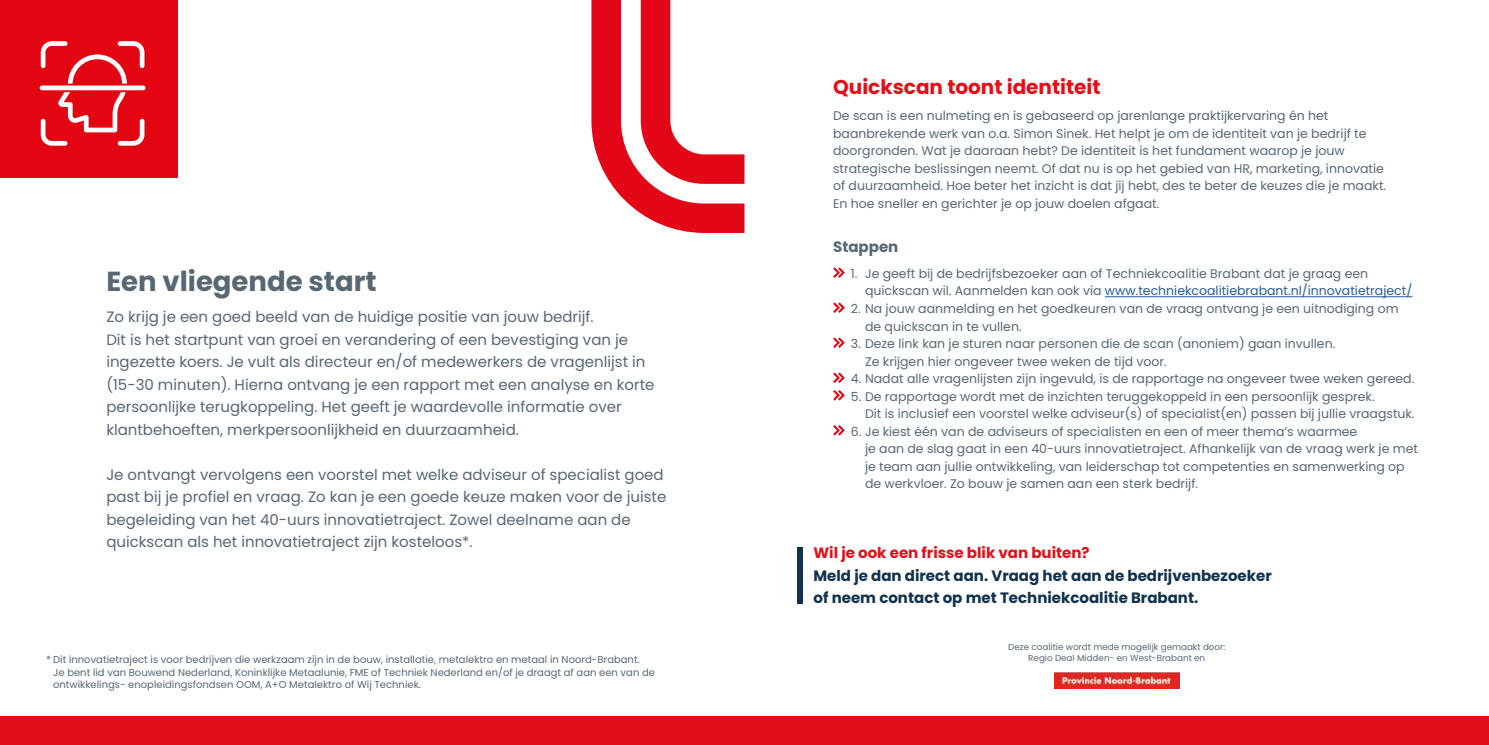
<style>
.page{position:relative;width:1489px;height:745px;background:#fff}
.page>*{position:absolute;margin:0;border:0;box-sizing:border-box;transform-origin:0 0}
.t1{font:700 27.5px "Poppins";color:#576774}
.t2{font:700 20px "Poppins";color:#e30f18}
.t3{font:15px/22.5px "Poppins";color:#576774}
.t4{font:700 15px/22.5px "Poppins";color:#11324e}
.t5{font:700 15px "Poppins";color:#e30f18}
.t6{font:700 15px "Poppins";color:#576774}
.t7{font:12.5px/17.5px "Poppins";color:#576774}
.t8{font:10px/12.5px "Poppins";color:#576774}
.t9{font:8.75px/11.2px "Poppins";color:#576774;text-align:center}
.s1{color:#275b9b}
</style>
<div class="page">
<div style="left:0;top:716px;width:744px;height:28px;background:#e30f18"></div>
<svg style="left:591px;top:0;width:153px;height:233px"></svg>
<div style="left:0;top:0;width:177px;height:177px;background:#e30512"></div>
<svg style="left:39px;top:41px;width:107px;height:105px"></svg>
<div style="left:744px;top:716px;width:744px;height:28px;background:#e30f18"></div>
<hr style="left:1104px;top:296px;width:308px;height:1px;background:#275b9b">
<svg style="left:833px;top:267px;width:11px;height:11px"></svg>
<svg style="left:833px;top:302px;width:11px;height:11px"></svg>
<svg style="left:833px;top:337px;width:11px;height:11px"></svg>
<svg style="left:833px;top:372px;width:11px;height:11px"></svg>
<svg style="left:833px;top:390px;width:11px;height:10px"></svg>
<svg style="left:833px;top:425px;width:11px;height:10px"></svg>
<img style="left:1054px;top:672px;width:124px;height:15px">
<div style="left:797px;top:546px;width:6px;height:56px;background:#11324e"></div>
<h1 class="t1" style="left:106px;top:266px;width:272px">Een vliegende start</h1>
<p class="t3" style="left:106px;top:305px;width:549px">Zo krijg je een goed beeld van de huidige positie van jouw bedrijf.<br>Dit is het startpunt van groei en verandering of een bevestiging van je ingezette koers. Je vult als directeur en/of medewerkers de vragenlijst in (15-30 minuten). Hierna ontvang je een rapport met een analyse en korte persoonlijke terugkoppeling. Het geeft je waardevolle informatie over klantbehoeften, merkpersoonlijkheid en duurzaamheid.</p>
<p class="t3" style="left:106px;top:463px;width:561px">Je ontvangt vervolgens een voorstel met welke adviseur of specialist goed past bij je profiel en vraag. Zo kan je een goede keuze maken voor de juiste begeleiding van het 40-uurs innovatietraject. Zowel deelname aan de quickscan als het innovatietraject zijn kosteloos*.</p>
<p class="t8" style="left:53px;top:653px;width:603px;text-indent:-7px">* Dit innovatietraject is voor bedrijven die werkzaam zijn in de bouw, installatie, metalektro en metaal in Noord-Brabant.<br>Je bent lid van Bouwend Nederland, Koninklijke Metaalunie, FME of Techniek Nederland en/of je draagt af aan een van de ontwikkelings- enopleidingsfondsen OOM, A+O Metalektro of Wij Techniek.</p>
<h2 class="t2" style="left:833px;top:75px;width:269px">Quickscan toont identiteit</h2>
<p class="t7" style="left:833px;top:107px;width:554px">De scan is een nulmeting en is gebaseerd op jarenlange praktijkervaring én het baanbrekende werk van o.a. Simon Sinek. Het helpt je om de identiteit van je bedrijf te doorgronden. Wat je daaraan hebt? De identiteit is het fundament waarop je jouw strategische beslissingen neemt. Of dat nu is op het gebied van HR, marketing, innovatie of duurzaamheid. Hoe beter het inzicht is dat jij hebt, des te beter de keuzes die je maakt.<br>En hoe sneller en gerichter je op jouw doelen afgaat.</p>
<p class="t6" style="left:833px;top:237px;width:67px">Stappen</p>
<p class="t7" style="left:865px;top:265px;width:549px;text-indent:-14px">1. Je geeft bij de bedrijfsbezoeker aan of Techniekcoalitie Brabant dat je graag een quickscan wil. Aanmelden kan ook via <span class="s1">www.techniekcoalitiebrabant.nl/innovatietraject/</span></p>
<p class="t7" style="left:865px;top:300px;width:535px;text-indent:-14px">2. Na jouw aanmelding en het goedkeuren van de vraag ontvang je een uitnodiging om de quickscan in te vullen.</p>
<p class="t7" style="left:865px;top:335px;width:472px;text-indent:-14px">3. Deze link kan je sturen naar personen die de scan (anoniem) gaan invullen.<br>Ze krijgen hier ongeveer twee weken de tijd voor.</p>
<p class="t7" style="left:850px;top:370px;width:565px">4. Nadat alle vragenlijsten zijn ingevuld, is de rapportage na ongeveer twee weken gereed.</p>
<p class="t7" style="left:865px;top:387px;width:551px;text-indent:-14px">5. De rapportage wordt met de inzichten teruggekoppeld in een persoonlijk gesprek.<br>Dit is inclusief een voorstel welke adviseur(s) of specialist(en) passen bij jullie vraagstuk.</p>
<p class="t7" style="left:865px;top:422px;width:554px;text-indent:-14px">6. Je kiest één van de adviseurs of specialisten en een of meer thema’s waarmee<br>je aan de slag gaat in een 40-uurs innovatietraject. Afhankelijk van de vraag werk je met je team aan jullie ontwikkeling, van leiderschap tot competenties en samenwerking op de werkvloer. Zo bouw je samen aan een sterk bedrijf.</p>
<p class="t5" style="left:813px;top:543px;width:277px">Wil je ook een frisse blik van buiten?</p>
<p class="t4" style="left:813px;top:563px;width:459px">Meld je dan direct aan. Vraag het aan de bedrijvenbezoeker of neem contact op met Techniekcoalitie Brabant.</p>
<p class="t9" style="left:1008px;top:640px;width:218px">Deze coalitie wordt mede mogelijk gemaakt door:<br>Regio Deal Midden- en West-Brabant en</p>
</div>
